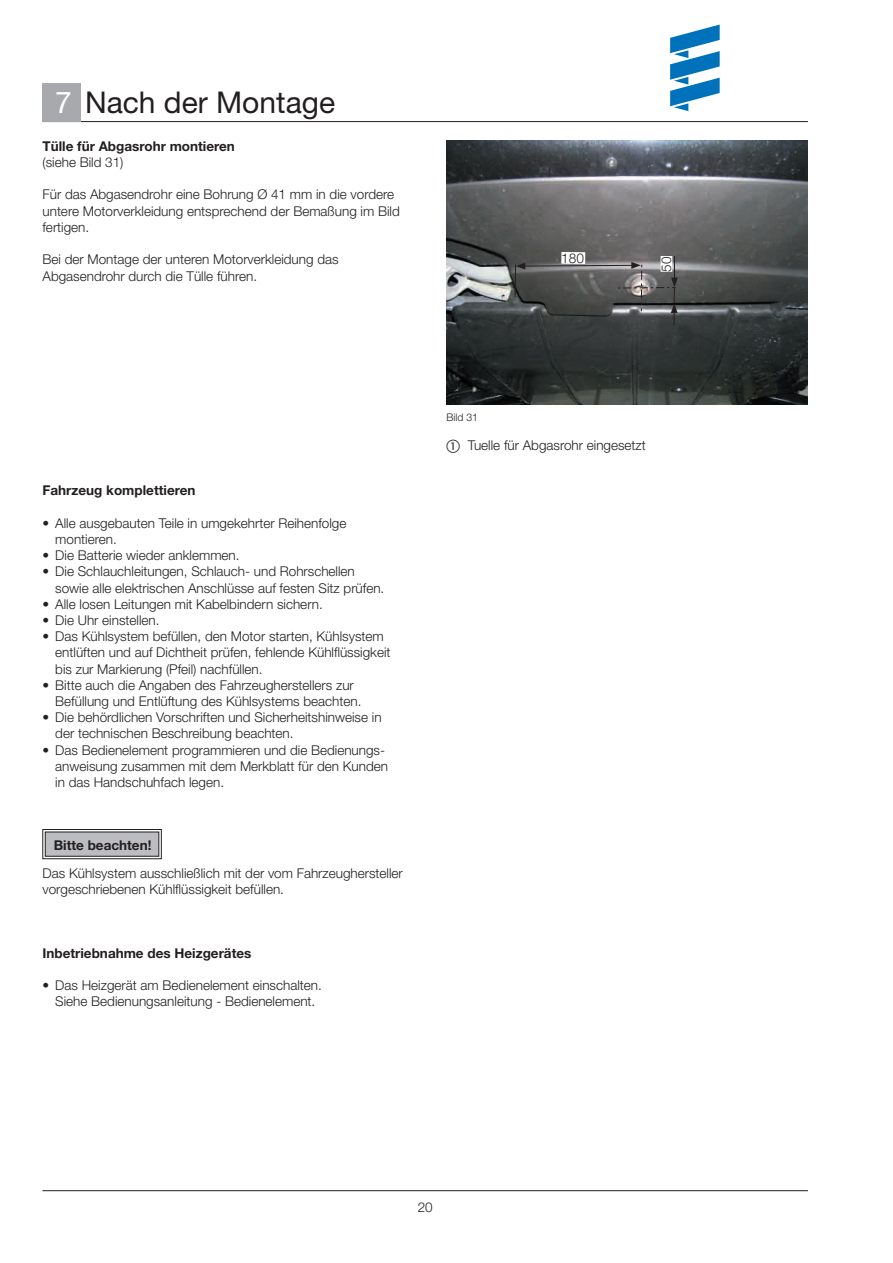
<style>
.page{position:relative;width:893px;height:1263px;background:#fff}
.page>*{position:absolute;margin:0;border:0;box-sizing:border-box;transform-origin:0 0}
.t1{font:30px "Helvetica Neue LT";color:#231f20}
.t2{font:300 13.5px/16.2px "Helvetica Neue LT";color:#231f20}
.t3{font:700 13.5px "Helvetica Neue LT";color:#231f20}
.t4{font:300 10.5px "Helvetica Neue LT";color:#231f20}
.s1{color:#fff}
</style>
<div class="page">
<hr style="left:43px;top:121px;width:765px;height:1px;background:#231f20">
<hr style="left:43px;top:1190px;width:765px;height:1px;background:#231f20">
<div style="left:43px;top:83px;width:38px;height:38px;background:#a8a9ad"></div>
<svg style="left:670px;top:25px;width:50px;height:86px"></svg>
<svg style="left:42px;top:829px;width:120px;height:30px;background:#acacaf"></svg>
<img style="left:446px;top:140px;width:362px;height:264px">
<svg style="left:561px;top:252px;width:24px;height:1px"></svg>
<svg style="left:514px;top:253px;width:164px;height:72px;background:#606160"></svg>
<h1 class="t1" style="left:55px;top:84px;width:281px"><span class="s1">7</span> Nach der Montage</h1>
<p class="t3" style="left:42px;top:138px;width:194px">Tülle für Abgasrohr montieren</p>
<p class="t2" style="left:42px;top:154px;width:83px">(siehe Bild 31)</p>
<p class="t2" style="left:42px;top:186px;width:359px">Für das Abgasendrohr eine Bohrung Ø 41 mm in die vordere untere Motorverkleidung entsprechend der Bemaßung im Bild fertigen.</p>
<p class="t2" style="left:42px;top:251px;width:298px">Bei der Montage der unteren Motorverkleidung das<br>Abgasendrohr durch die Tülle führen.</p>
<p class="t2" style="left:658px;top:272px;width:17px;rotate:-90deg">50</p>
<p class="t3" style="left:43px;top:482px;width:154px">Fahrzeug komplettieren</p>
<p class="t2" style="left:55px;top:515px;width:293px;text-indent:-13px">• Alle ausgebauten Teile in umgekehrter Reihenfolge montieren.</p>
<p class="t2" style="left:43px;top:547px;width:199px">• Die Batterie wieder anklemmen.</p>
<p class="t2" style="left:55px;top:563px;width:331px;text-indent:-13px">• Die Schlauchleitungen, Schlauch- und Rohrschellen sowie alle elektrischen Anschlüsse auf festen Sitz prüfen.</p>
<p class="t2" style="left:43px;top:596px;width:282px">• Alle losen Leitungen mit Kabelbindern sichern.</p>
<p class="t2" style="left:43px;top:612px;width:119px">• Die Uhr einstellen.</p>
<p class="t2" style="left:55px;top:628px;width:337px;text-indent:-13px">• Das Kühlsystem befüllen, den Motor starten, Kühlsystem entlüften und auf Dichtheit prüfen, fehlende Kühlflüssigkeit bis zur Markierung (Pfeil) nachfüllen.</p>
<p class="t2" style="left:55px;top:677px;width:308px;text-indent:-13px">• Bitte auch die Angaben des Fahrzeugherstellers zur<br>Befüllung und Entlüftung des Kühlsystems beachten.</p>
<p class="t2" style="left:55px;top:709px;width:328px;text-indent:-13px">• Die behördlichen Vorschriften und Sicherheitshinweise in der technischen Beschreibung beachten.</p>
<p class="t2" style="left:55px;top:741px;width:334px;text-indent:-13px">• Das Bedienelement programmieren und die Bedienungs&shy;anweisung zusammen mit dem Merkblatt für den Kunden in das Handschuhfach legen.</p>
<p class="t3" style="left:54px;top:836px;width:99px">Bitte beachten!</p>
<p class="t2" style="left:43px;top:865px;width:362px">Das Kühlsystem ausschließlich mit der vom Fahrzeughersteller vorgeschriebenen Kühlflüssigkeit befüllen.</p>
<p class="t3" style="left:43px;top:945px;width:210px">Inbetriebnahme des Heizgerätes</p>
<p class="t2" style="left:43px;top:977px;width:281px;text-align:center">• Das Heizgerät am Bedienelement einschalten.<br>Siehe Bedienungsanleitung - Bedienelement.</p>
<p class="t4" style="left:446px;top:411px;width:33px">Bild 31</p>
<p class="t2" style="left:468px;top:436px;width:180px">Tuelle für Abgasrohr eingesetzt</p>
<p class="t2" style="left:418px;top:1198px;width:17px">20</p>
</div>
